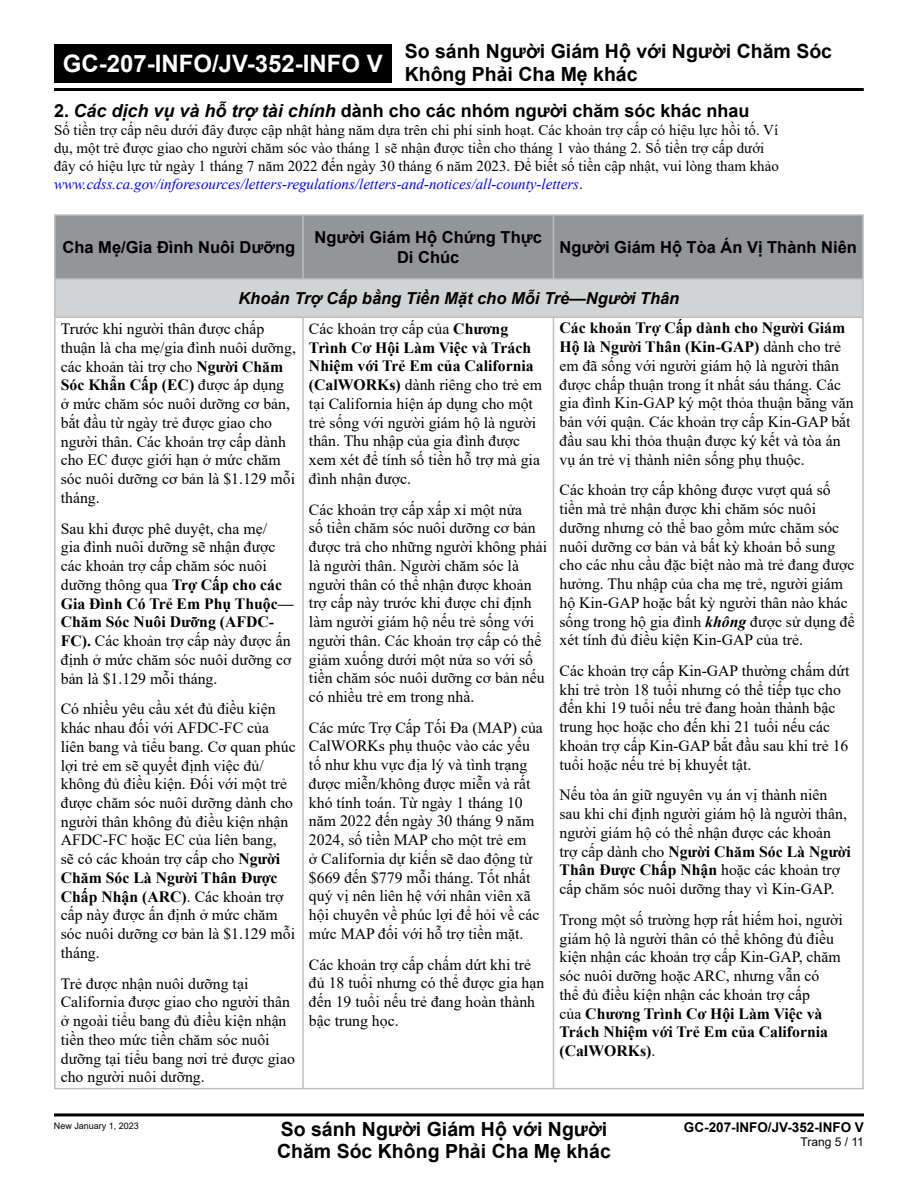
<style>
.page{position:relative;width:918px;height:1188px;background:#fff}
.page>*{position:absolute;margin:0;border:0;box-sizing:border-box;transform-origin:0 0}
.t1{font:700 24px "Arial";color:#fff}
.t2{font:700 19.5px/22.5px "Arial";color:#000}
.t3{font:700 18px "Arial";color:#000}
.t4{font:700 16.5px/20.2px "Arial";color:#000;text-align:center}
.t5{font:italic 700 16.5px "Arial";color:#000}
.t6{font:15.75px/18.8px "Times New Roman";color:#000}
.t7{font:15px/18px "Times New Roman";color:#000}
.t8{font:700 13.5px "Arial";color:#000}
.t9{font:12px "Arial";color:#000}
.t10{font:9px "Arial";color:#000}
.s1{font-style:italic}
.s2{font-style:italic;color:#00f}
.s3{font-weight:700}
.s4{font-weight:700;font-style:italic}
</style>
<div class="page">
<hr style="left:54px;top:1113px;width:810px;height:3px;background:#000">
<div style="left:54px;top:44px;width:338px;height:39px;background:#000"></div>
<hr style="left:54px;top:88px;width:810px;height:3px;background:#000">
<div style="left:56px;top:216px;width:806px;height:62px;background:#939598"></div>
<div style="left:55px;top:279px;width:808px;height:38px;background:#d1d3d4"></div>
<hr style="left:54px;top:214px;width:249px;height:2px;background:#bcbec0">
<hr style="left:54px;top:216px;width:2px;height:62px;background:#bcbec0">
<hr style="left:303px;top:214px;width:251px;height:2px;background:#bcbec0">
<hr style="left:302px;top:216px;width:2px;height:62px;background:#bcbec0">
<hr style="left:554px;top:214px;width:310px;height:2px;background:#bcbec0">
<hr style="left:553px;top:216px;width:1px;height:62px;background:#bcbec0">
<hr style="left:862px;top:216px;width:2px;height:62px;background:#bcbec0">
<hr style="left:54px;top:278px;width:249px;height:2px;background:#bcbec0">
<hr style="left:54px;top:280px;width:2px;height:36px;background:#bcbec0">
<hr style="left:303px;top:278px;width:251px;height:2px;background:#bcbec0">
<hr style="left:554px;top:278px;width:310px;height:2px;background:#bcbec0">
<hr style="left:862px;top:280px;width:2px;height:36px;background:#bcbec0">
<hr style="left:54px;top:316px;width:249px;height:2px;background:#bcbec0">
<hr style="left:54px;top:318px;width:2px;height:770px;background:#bcbec0">
<hr style="left:303px;top:316px;width:251px;height:2px;background:#bcbec0">
<hr style="left:302px;top:318px;width:2px;height:770px;background:#bcbec0">
<hr style="left:554px;top:316px;width:310px;height:2px;background:#bcbec0">
<hr style="left:553px;top:318px;width:1px;height:770px;background:#bcbec0">
<hr style="left:862px;top:318px;width:2px;height:770px;background:#bcbec0">
<hr style="left:54px;top:1088px;width:249px;height:1px;background:#bcbec0">
<hr style="left:303px;top:1088px;width:251px;height:1px;background:#bcbec0">
<hr style="left:554px;top:1088px;width:310px;height:1px;background:#bcbec0">
<h1 class="t1" style="left:63px;top:47px;width:322px">GC-207-INFO/JV-352-INFO V</h1>
<p class="t2" style="left:405px;top:40px;width:429px">So sánh Người Giám Hộ với Người Chăm Sóc<br>Không Phải Cha Mẹ khác</p>
<p class="t3" style="left:54px;top:98px;width:697px">2. <span class="s1">Các dịch vụ và hỗ trợ tài chính</span> dành cho các nhóm người chăm sóc khác nhau</p>
<p class="t7" style="left:54px;top:121px;width:726px">Số tiền trợ cấp nêu dưới đây được cập nhật hàng năm dựa trên chi phí sinh hoạt. Các khoản trợ cấp có hiệu lực hồi tố. Ví dụ, một trẻ được giao cho người chăm sóc vào tháng 1 sẽ nhận được tiền cho tháng 1 vào tháng 2. Số tiền trợ cấp dưới đây có hiệu lực từ ngày 1 tháng 7 năm 2022 đến ngày 30 tháng 6 năm 2023. Để biết số tiền cập nhật, vui lòng tham khảo <span class="s2">www.cdss.ca.gov/inforesources/letters-regulations/letters-and-notices/all-county-letters</span>.</p>
<p class="t4" style="left:63px;top:237px;width:234px">Cha Mẹ/Gia Đình Nuôi Dưỡng</p>
<p class="t4" style="left:315px;top:227px;width:229px">Người Giám Hộ Chứng Thực<br>Di Chúc</p>
<p class="t4" style="left:559px;top:237px;width:299px">Người Giám Hộ Tòa Án Vị Thành Niên</p>
<p class="t5" style="left:238px;top:287px;width:442px">Khoản Trợ Cấp bằng Tiền Mặt cho Mỗi Trẻ—Người Thân</p>
<p class="t6" style="left:61px;top:319px;width:237px">Trước khi người thân được chấp thuận là cha mẹ/gia đình nuôi dưỡng, các khoản tài trợ cho <span class="s3">Người Chăm<br>Sóc Khẩn Cấp (EC)</span> được áp dụng ở mức chăm sóc nuôi dưỡng cơ bản, bắt đầu từ ngày trẻ được giao cho người thân. Các khoản trợ cấp dành cho EC được giới hạn ở mức chăm sóc nuôi dưỡng cơ bản là $1.129 mỗi tháng.</p>
<p class="t6" style="left:61px;top:518px;width:234px">Sau khi được phê duyệt, cha mẹ/<br>gia đình nuôi dưỡng sẽ nhận được các khoản trợ cấp chăm sóc nuôi dưỡng thông qua <span class="s3">Trợ Cấp cho các<br>Gia Đình Có Trẻ Em Phụ Thuộc—<br>Chăm Sóc Nuôi Dưỡng (AFDC-<br>FC).</span> Các khoản trợ cấp này được ấn định ở mức chăm sóc nuôi dưỡng cơ bản là $1.129 mỗi tháng.</p>
<p class="t6" style="left:61px;top:699px;width:236px">Có nhiều yêu cầu xét đủ điều kiện khác nhau đối với AFDC-FC của liên bang và tiểu bang. Cơ quan phúc lợi trẻ em sẽ quyết định việc đủ/ không đủ điều kiện. Đối với một trẻ được chăm sóc nuôi dưỡng dành cho người thân không đủ điều kiện nhận<br>AFDC-FC hoặc EC của liên bang,<br>sẽ có các khoản trợ cấp cho <span class="s3">Người<br>Chăm Sóc Là Người Thân Được<br>Chấp Nhận (ARC)</span>. Các khoản trợ cấp này được ấn định ở mức chăm sóc nuôi dưỡng cơ bản là $1.129 mỗi tháng.</p>
<p class="t6" style="left:61px;top:974px;width:236px">Trẻ được nhận nuôi dưỡng tại<br>California được giao cho người thân ở ngoài tiểu bang đủ điều kiện nhận tiền theo mức tiền chăm sóc nuôi dưỡng tại tiểu bang nơi trẻ được giao cho người nuôi dưỡng.</p>
<p class="t6" style="left:560px;top:318px;width:296px"><span class="s3">Các khoản Trợ Cấp dành cho Người Giám Hộ là Người Thân (Kin-GAP)</span> dành cho trẻ em đã sống với người giám hộ là người thân được chấp thuận trong ít nhất sáu tháng. Các gia đình Kin-GAP ký một thỏa thuận bằng văn bản với quận. Các khoản trợ cấp Kin-GAP bắt đầu sau khi thỏa thuận được ký kết và tòa án vụ án trẻ vị thành niên sống phụ thuộc.</p>
<p class="t6" style="left:560px;top:480px;width:297px">Các khoản trợ cấp không được vượt quá số tiền mà trẻ nhận được khi chăm sóc nuôi dưỡng nhưng có thể bao gồm mức chăm sóc nuôi dưỡng cơ bản và bất kỳ khoản bổ sung cho các nhu cầu đặc biệt nào mà trẻ đang được hưởng. Thu nhập của cha mẹ trẻ, người giám hộ Kin-GAP hoặc bất kỳ người thân nào khác sống trong hộ gia đình <span class="s4">không</span> được sử dụng để xét tính đủ điều kiện Kin-GAP của trẻ.</p>
<p class="t6" style="left:560px;top:661px;width:291px">Các khoản trợ cấp Kin-GAP thường chấm dứt khi trẻ tròn 18 tuổi nhưng có thể tiếp tục cho đến khi 19 tuổi nếu trẻ đang hoàn thành bậc trung học hoặc cho đến khi 21 tuổi nếu các khoản trợ cấp Kin-GAP bắt đầu sau khi trẻ 16 tuổi hoặc nếu trẻ bị khuyết tật.</p>
<p class="t6" style="left:560px;top:785px;width:293px">Nếu tòa án giữ nguyên vụ án vị thành niên sau khi chỉ định người giám hộ là người thân, người giám hộ có thể nhận được các khoản trợ cấp dành cho <span class="s3">Người Chăm Sóc Là Người Thân Được Chấp Nhận</span> hoặc các khoản trợ cấp chăm sóc nuôi dưỡng thay vì Kin-GAP.</p>
<p class="t6" style="left:560px;top:910px;width:285px">Trong một số trường hợp rất hiếm hoi, người giám hộ là người thân có thể không đủ điều kiện nhận các khoản trợ cấp Kin-GAP, chăm sóc nuôi dưỡng hoặc ARC, nhưng vẫn có<br>thể đủ điều kiện nhận các khoản trợ cấp<br>của <span class="s3">Chương Trình Cơ Hội Làm Việc và Trách Nhiệm với Trẻ Em của California (CalWORKs)</span>.</p>
<p class="t6" style="left:309px;top:319px;width:235px">Các khoản trợ cấp của <span class="s3">Chương<br>Trình Cơ Hội Làm Việc và Trách<br>Nhiệm với Trẻ Em của California (CalWORKs)</span> dành riêng cho trẻ em tại California hiện áp dụng cho một trẻ sống với người giám hộ là người thân. Thu nhập của gia đình được xem xét để tính số tiền hỗ trợ mà gia đình nhận được.</p>
<p class="t6" style="left:309px;top:499px;width:240px">Các khoản trợ cấp xấp xỉ một nửa<br>số tiền chăm sóc nuôi dưỡng cơ bản được trả cho những người không phải là người thân. Người chăm sóc là người thân có thể nhận được khoản trợ cấp này trước khi được chỉ định làm người giám hộ nếu trẻ sống với người thân. Các khoản trợ cấp có thể giảm xuống dưới một nửa so với số tiền chăm sóc nuôi dưỡng cơ bản nếu có nhiều trẻ em trong nhà.</p>
<p class="t6" style="left:309px;top:718px;width:235px">Các mức Trợ Cấp Tối Đa (MAP) của<br>CalWORKs phụ thuộc vào các yếu tố như khu vực địa lý và tình trạng được miễn/không được miễn và rất khó tính toán. Từ ngày 1 tháng 10 năm 2022 đến ngày 30 tháng 9 năm<br>2024, số tiền MAP cho một trẻ em<br>ở California dự kiến sẽ dao động từ $669 đến $779 mỗi tháng. Tốt nhất quý vị nên liên hệ với nhân viên xã hội chuyên về phúc lợi để hỏi về các mức MAP đối với hỗ trợ tiền mặt.</p>
<p class="t6" style="left:309px;top:955px;width:237px">Các khoản trợ cấp chấm dứt khi trẻ đủ 18 tuổi nhưng có thể được gia hạn đến 19 tuổi nếu trẻ đang hoàn thành bậc trung học.</p>
<p class="t10" style="left:54px;top:1120px;width:87px">New January 1, 2023</p>
<p class="t2" style="left:277px;top:1118px;width:335px">So sánh Người Giám Hộ với Người<br>Chăm Sóc Không Phải Cha Mẹ khác</p>
<p class="t8" style="left:684px;top:1117px;width:182px">GC-207-INFO/JV-352-INFO V</p>
<p class="t9" style="left:801px;top:1134px;width:65px">Trang 5 / 11</p>
</div>
